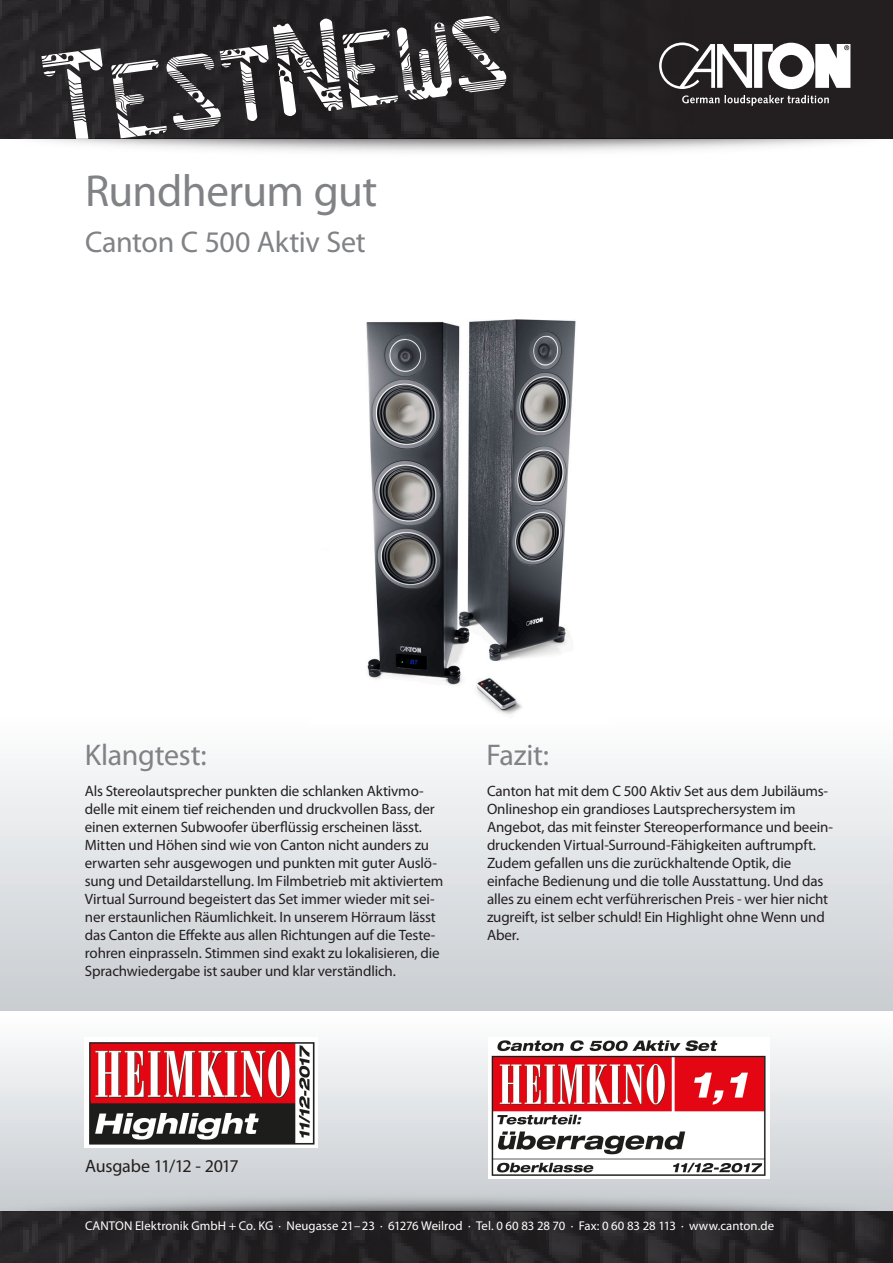
<style>
.page{position:relative;width:893px;height:1263px;background:#fff}
.page>*{position:absolute;margin:0;border:0;box-sizing:border-box;transform-origin:0 0}
.t1{font:45px "Myriad Pro";letter-spacing:-.015em;color:#808285}
.t2{font:30px "Myriad Pro";letter-spacing:-.01em;color:#808285}
.t3{font:18px "Myriad Pro";letter-spacing:-.02em;color:#231f20}
.t4{font:15px/18px "Myriad Pro";letter-spacing:-.01em;color:#231f20}
.t5{font:12.75px "Myriad Pro";color:#fff}
</style>
<div class="page">
<div style="left:0;top:712px;width:893px;height:309px;background:linear-gradient(to bottom,#fefeff,#c6cacf)"></div>
<svg style="left:0;top:1011px;width:893px;height:174px"></svg>
<img style="left:85px;top:1037px;width:232px;height:111px">
<img style="left:310px;top:319px;width:298px;height:405px">
<img style="left:488px;top:1038px;width:281px;height:140px">
<img style="left:0;top:0;width:893px;height:152px">
<svg style="left:659px;top:43px;width:191px;height:46px"></svg>
<svg style="left:682px;top:95px;width:147px;height:11px;background:#5a5758"></svg>
<svg style="left:41px;top:16px;width:465px;height:122px;background:#4b4a4b"></svg>
<img style="left:0;top:1185px;width:893px;height:78px">
<h1 class="t1" style="left:85px;top:163px;width:294px">Rundherum gut</h1>
<h2 class="t2" style="left:85px;top:224px;width:282px">Canton C 500 Aktiv Set</h2>
<h2 class="t2" style="left:85px;top:736px;width:123px">Klangtest:</h2>
<p class="t4" style="left:85px;top:782px;width:360px">Als Stereolautsprecher punkten die schlanken Aktivmo&shy;delle mit einem tief reichenden und druckvollen Bass, der einen externen Subwoofer überflüssig erscheinen lässt.<br>Mitten und Höhen sind wie von Canton nicht aunders zu erwarten sehr ausgewogen und punkten mit guter Auslö&shy;sung und Detaildarstellung. Im Filmbetrieb mit aktiviertem Virtual Surround begeistert das Set immer wieder mit sei&shy;ner erstaunlichen Räumlichkeit. In unserem Hörraum lässt das Canton die Effekte aus allen Richtungen auf die Teste&shy;rohren einprasseln. Stimmen sind exakt zu lokalisieren, die Sprachwiedergabe ist sauber und klar verständlich.</p>
<h2 class="t2" style="left:486px;top:736px;width:64px">Fazit:</h2>
<p class="t4" style="left:487px;top:782px;width:348px">Canton hat mit dem C 500 Aktiv Set aus dem Jubiläums-Onlineshop ein grandioses Lautsprechersystem im Angebot, das mit feinster Stereoperformance und beein&shy;druckenden Virtual-Surround-Fähigkeiten auftrumpft.<br>Zudem gefallen uns die zurückhaltende Optik, die einfache Bedienung und die tolle Ausstattung. Und das alles zu einem echt verführerischen Preis - wer hier nicht zugreift, ist selber schuld! Ein Highlight ohne Wenn und Aber.</p>
<p class="t3" style="left:85px;top:1155px;width:155px">Ausgabe 11/12 - 2017</p>
<p class="t5" style="left:85px;top:1218px;width:691px">CANTON Elektronik GmbH + Co. KG · Neugasse 21–23 · 61276 Weilrod · Tel. 0 60 83 28 70 · Fax: 0 60 83 28 113 · www.canton.de</p>
</div>
